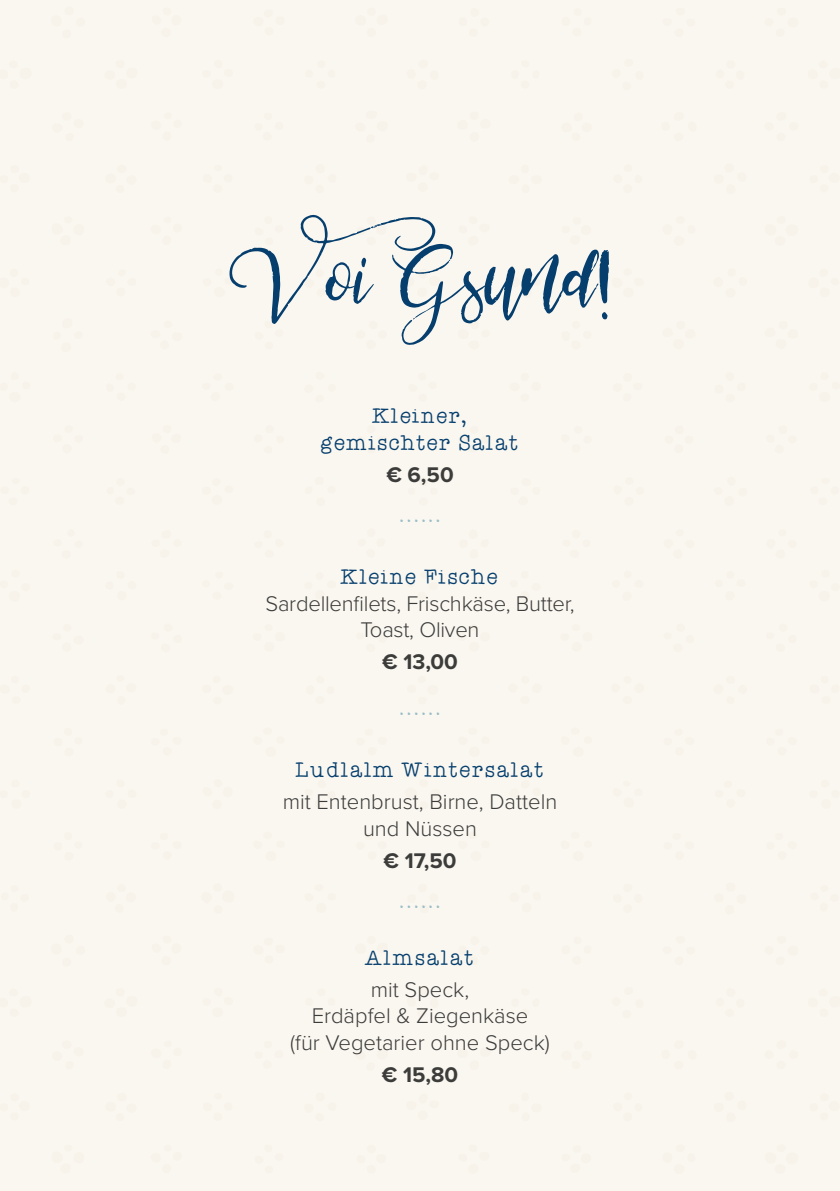
<style>
.page{position:relative;width:840px;height:1191px;background:#fff}
.page>*{position:absolute;margin:0;border:0;box-sizing:border-box;transform-origin:0 0}
.t1{font:130px "Valledofasjustpersonalonly";color:#063f6e}
.t2{font:40px "Valledofasjustpersonalonly";color:#98bdc6}
.t3{font:300 22px/26.4px "Proxima Nova";color:#3c3c3b;text-align:center}
.t4{font:22px/26.4px "A Typewriter For Me";letter-spacing:-.01em;color:#063f6e;text-align:center}
.t5{font:700 22px "Proxima Nova";color:#3c3c3b}
</style>
<div class="page">
<div style="left:0;top:0;width:839px;height:1191px;background:#faf7f0"></div>
<h1 class="t1" style="left:229px;top:215px;width:382px">Voi Gsund!</h1>
<p class="t4" style="left:320px;top:403px;width:201px">Kleiner, gemischter Salat</p>
<p class="t5" style="left:386px;top:461px;width:69px">€ 6,50</p>
<h2 class="t2" style="left:400px;top:490px;width:41px">......</h2>
<p class="t4" style="left:340px;top:564px;width:160px">Kleine Fische</p>
<p class="t3" style="left:265px;top:589px;width:310px">Sardellenfilets, Frischkäse, Butter,<br>Toast, Oliven</p>
<p class="t5" style="left:382px;top:649px;width:77px">€ 13,00</p>
<h2 class="t2" style="left:400px;top:683px;width:41px">......</h2>
<p class="t4" style="left:295px;top:757px;width:251px">Ludlalm Wintersalat</p>
<p class="t3" style="left:282px;top:787px;width:276px">mit Entenbrust, Birne, Datteln und Nüssen</p>
<p class="t5" style="left:383px;top:847px;width:74px">€ 17,50</p>
<h2 class="t2" style="left:400px;top:876px;width:41px">......</h2>
<p class="t4" style="left:365px;top:944px;width:111px">Almsalat</p>
<p class="t3" style="left:290px;top:975px;width:261px">mit Speck,<br>Erdäpfel &amp; Ziegenkäse<br>(für Vegetarier ohne Speck)</p>
<p class="t5" style="left:381px;top:1061px;width:78px">€ 15,80</p>
</div>
